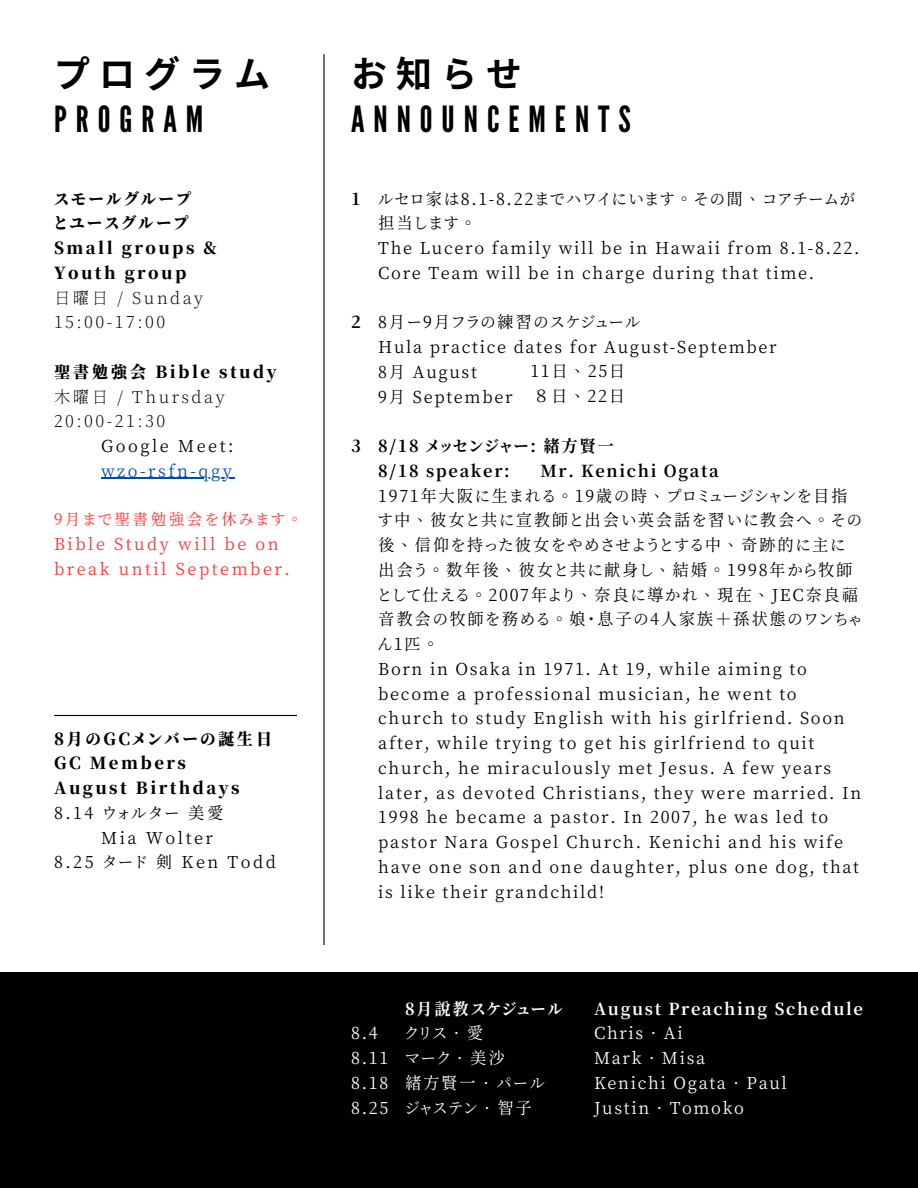
<style>
.page{position:relative;width:918px;height:1188px;background:#fff}
.page>*{position:absolute;margin:0;border:0;box-sizing:border-box;transform-origin:0 0}
.t1{font:36px/45px "League Gothic";letter-spacing:.25em;color:#000}
.t2{font:16.5px/24.8px "Gen Ryu Min TW R";letter-spacing:.1em;color:#000}
.t3{font:16.5px "Gen Ryu Min TW H";letter-spacing:.15em;color:#000}
.t4{font:16.5px "Gen Ryu Min TW R";letter-spacing:.1em;color:#fff}
.t5{font:16.5px "Gen Ryu Min TW B";letter-spacing:.1em;color:#000}
.t6{font:16.5px "Gen Ryu Min TW R";letter-spacing:.15em;color:#000}
.t7{font:16.5px "Gen Ryu Min TW EL";letter-spacing:.15em;color:#000}
.t8{font:16.5px/24.8px "Gen Ryu Min TW R";letter-spacing:.15em;color:#ff3131}
.t9{font:16.5px "Gen Ryu Min TW B";letter-spacing:.1em;color:#fff}
.t10{font:16.5px "Gen Ryu Min TW R";letter-spacing:.15em;color:#004aad}
.t11{font:15.75px "Gen Ryu Min TW R";letter-spacing:.15em;color:#ff3131}
.s1{font-family:"Noto Sans CJ Ksc";font-weight:700}
</style>
<div class="page">
<hr style="left:323px;top:54px;width:2px;height:891px;background:#000">
<div style="left:0;top:972px;width:918px;height:216px;background:#000"></div>
<hr style="left:54px;top:715px;width:243px;height:1px;background:#000">
<hr style="left:101px;top:478px;width:133px;height:1px;background:#004aad">
<p class="t1" style="left:54px;top:52px;width:218px"><span class="s1">プログラム<br></span>PROGRAM</p>
<p class="t3" style="left:54px;top:190px;width:138px">スモールグループ</p>
<p class="t3" style="left:54px;top:215px;width:136px">とユースグループ</p>
<p class="t3" style="left:54px;top:240px;width:165px">Small groups &amp;</p>
<p class="t3" style="left:54px;top:264px;width:134px">Youth group</p>
<p class="t7" style="left:54px;top:289px;width:151px">日曜日 / Sunday</p>
<p class="t7" style="left:54px;top:314px;width:113px">15:00-17:00</p>
<p class="t3" style="left:54px;top:363px;width:224px">聖書勉強会 Bible study</p>
<p class="t7" style="left:54px;top:388px;width:172px">木曜日 / Thursday</p>
<p class="t7" style="left:54px;top:413px;width:113px">20:00-21:30</p>
<p class="t6" style="left:101px;top:438px;width:134px">Google Meet:</p>
<p class="t10" style="left:101px;top:462px;width:132px">wzo-rsfn-qgy</p>
<p class="t11" style="left:54px;top:511px;width:250px">9月まで聖書勉強会を休みます。</p>
<p class="t8" style="left:54px;top:531px;width:238px">Bible Study will be on break until September.</p>
<p class="t3" style="left:54px;top:730px;width:220px">8月のGCメンバーの誕生日</p>
<p class="t3" style="left:54px;top:755px;width:133px">GC Members</p>
<p class="t3" style="left:54px;top:780px;width:187px">August Birthdays</p>
<p class="t6" style="left:54px;top:804px;width:171px">8.14 ウォルター美愛</p>
<p class="t6" style="left:101px;top:829px;width:113px">Mia Wolter</p>
<p class="t6" style="left:54px;top:854px;width:223px">8.25 タード剣 Ken Todd</p>
<p class="t1" style="left:351px;top:53px;width:281px"><span class="s1">お知らせ<br></span>ANNOUNCEMENTS</p>
<p class="t5" style="left:351px;top:190px;width:11px">1</p>
<p class="t5" style="left:351px;top:314px;width:11px">2</p>
<p class="t5" style="left:351px;top:438px;width:11px">3</p>
<h1 class="t2" style="left:378px;top:186px;width:478px">ルセロ家は8.1-8.22までハワイにいます。その間、コアチームが担当します。</h1>
<h1 class="t2" style="left:378px;top:235px;width:483px">The Lucero family will be in Hawaii from 8.1-8.22.<br>Core Team will be in charge during that time.</h1>
<p class="t2" style="left:378px;top:310px;width:263px">8月ー9月フラの練習のスケジュール</p>
<p class="t2" style="left:378px;top:334px;width:400px">Hula practice dates for August-September</p>
<p class="t2" style="left:378px;top:359px;width:100px">8月 August</p>
<p class="t2" style="left:378px;top:384px;width:136px">9月 September</p>
<p class="t5" style="left:378px;top:438px;width:237px">8/18 メッセンジャー: 緒方賢一</p>
<p class="t5" style="left:378px;top:462px;width:133px">8/18 speaker:</p>
<p class="t5" style="left:540px;top:462px;width:180px">Mr. Kenichi Ogata</p>
<p class="t2" style="left:378px;top:483px;width:485px">1971年大阪に生まれる。19歳の時、プロミュージシャンを目指す中、彼女と共に宣教師と出会い英会話を習いに教会へ。その後、信仰を持った彼女をやめさせようとする中、奇跡的に主に出会う。数年後、彼女と共に献身し、結婚。1998年から牧師として仕える。2007年より、奈良に導かれ、現在、JEC奈良福音教会の牧師を務める。娘・息子の4人家族＋孫状態のワンちゃん1匹。</p>
<p class="t2" style="left:378px;top:656px;width:485px">Born in Osaka in 1971. At 19, while aiming to become a professional musician, he went to church to study English with his girlfriend. Soon after, while trying to get his girlfriend to quit church, he miraculously met Jesus. A few years later, as devoted Christians, they were married. In 1998 he became a pastor. In 2007, he was led to pastor Nara Gospel Church. Kenichi and his wife have one son and one daughter, plus one dog, that is like their grandchild!</p>
<p class="t2" style="left:530px;top:359px;width:97px">11日、25日</p>
<p class="t2" style="left:533px;top:383px;width:94px">８日、22日</p>
<p class="t4" style="left:351px;top:1025px;width:28px">8.4</p>
<p class="t4" style="left:351px;top:1050px;width:38px">8.11</p>
<p class="t4" style="left:351px;top:1074px;width:38px">8.18</p>
<p class="t4" style="left:351px;top:1099px;width:39px">8.25</p>
<p class="t9" style="left:405px;top:1000px;width:159px">8月説教スケジュール</p>
<p class="t4" style="left:405px;top:1025px;width:80px">クリス · 愛</p>
<p class="t4" style="left:405px;top:1050px;width:101px">マーク · 美沙</p>
<p class="t4" style="left:405px;top:1074px;width:141px">緒方賢一 · パール</p>
<p class="t4" style="left:405px;top:1099px;width:129px">ジャステン · 智子</p>
<p class="t9" style="left:594px;top:1000px;width:271px">August Preaching Schedule</p>
<p class="t4" style="left:594px;top:1025px;width:90px">Chris · Ai</p>
<p class="t4" style="left:594px;top:1050px;width:113px">Mark · Misa</p>
<p class="t4" style="left:594px;top:1074px;width:195px">Kenichi Ogata · Paul</p>
<p class="t4" style="left:594px;top:1099px;width:151px">Justin · Tomoko</p>
</div>
